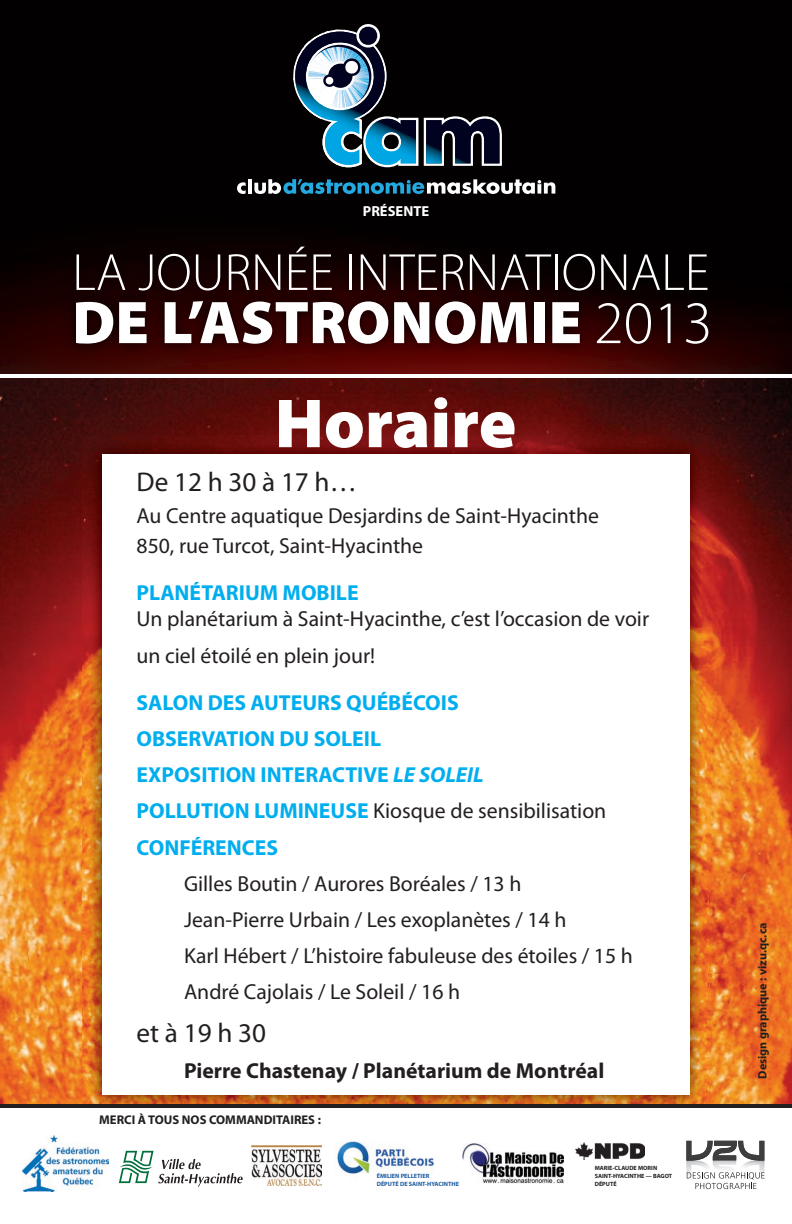
<style>
.page{position:relative;width:792px;height:1224px;background:#fff}
.page>*{position:absolute;margin:0;border:0;box-sizing:border-box;transform-origin:0 0}
.t1{font:900 70px "Myriad Pro";color:#fff}
.t2{font:900 60.7px "Myriad Pro";color:#fff}
.t3{font:300 52.6px "Myriad Pro";color:#fff}
.t4{font:27.2px "Myriad Pro";color:#231f20}
.t5{font:21.7px/36.1px "Myriad Pro";color:#231f20}
.t6{font:700 21.7px/36.1px "Myriad Pro";color:#00aeef}
.t7{font:700 21.7px "Myriad Pro";color:#231f20}
.t8{font:700 14.5px "Myriad Pro";color:#fff}
.t9{font:700 12.7px "Myriad Pro";color:#231f20}
.t10{font:700 12px "Myriad Pro";color:#231f20}
.t11{font:700 6.2px/8.2px "Myriad Pro";color:#1e5ba0}
.t12{font:700 6.1px/8.1px "Myriad Pro";color:#231f20}
.s1{font-weight:300}
.s2{font-style:italic}
.s3{font-weight:400;color:#231f20}
</style>
<div class="page">
<img style="left:0;top:0;width:792px;height:1104px">
<img style="left:82px;top:435px;width:627px;height:669px">
<div style="left:102px;top:455px;width:587px;height:640px;background:#fff"></div>
<svg style="left:237px;top:182px;width:9px;height:12px"></svg>
<hr style="left:248px;top:179px;width:4px;height:15px;background:#fff">
<svg style="left:254px;top:179px;width:301px;height:15px"></svg>
<svg style="left:424px;top:116px;width:78px;height:50px"></svg>
<svg style="left:289px;top:23px;width:129px;height:144px;background:#365161"></svg>
<img style="left:54px;top:224px;width:685px;height:150px">
<hr style="left:0;top:1104px;width:792px;height:4px;background:#231f20">
<hr style="left:0;top:374px;width:792px;height:4px;background:#fff">
<img style="left:23px;top:1135px;width:85px;height:56px">
<img style="left:251px;top:1145px;width:71px;height:40px">
<img style="left:576px;top:1142px;width:69px;height:18px">
<svg style="left:119px;top:1151px;width:124px;height:36px"></svg>
<img style="left:337px;top:1141px;width:97px;height:33px">
<img style="left:713px;top:1161px;width:24px;height:9px">
<img style="left:742px;top:1161px;width:22px;height:11px">
<img style="left:686px;top:1161px;width:27px;height:18px">
<svg style="left:686px;top:1141px;width:78px;height:20px"></svg>
<svg style="left:687px;top:1172px;width:78px;height:17px"></svg>
<img style="left:463px;top:1144px;width:100px;height:40px">
<p class="t8" style="left:363px;top:201px;width:68px">PRÉSENTE</p>
<h3 class="t3" style="left:72px;top:241px;width:639px">LA JOURNÉE INTERNATIONALE</h3>
<h2 class="t2" style="left:72px;top:282px;width:642px">DE L’ASTRONOMIE <span class="s1">2013</span></h2>
<h1 class="t1" style="left:275px;top:377px;width:243px">Horaire</h1>
<p class="t4" style="left:137px;top:465px;width:222px">De 12 h 30 à 17 h…</p>
<p class="t5" style="left:137px;top:500px;width:464px;line-height:30.4px">Au Centre aquatique Desjardins de Saint-Hyacinthe<br>850, rue Turcot, Saint-Hyacinthe</p>
<p class="t6" style="left:137px;top:574px;width:224px">PLANÉTARIUM MOBILE</p>
<p class="t5" style="left:137px;top:601px;width:514px">Un planétarium à Saint-Hyacinthe, c’est l’occasion de voir un ciel étoilé en plein jour!</p>
<p class="t6" style="left:137px;top:684px;width:471px">SALON DES AUTEURS QUÉBÉCOIS<br>OBSERVATION DU SOLEIL<br>EXPOSITION INTERACTIVE <span class="s2">LE SOLEIL<br></span>POLLUTION LUMINEUSE <span class="s3">Kiosque de sensibilisation<br></span>CONFÉRENCES</p>
<p class="t5" style="left:184px;top:865px;width:450px">Gilles Boutin / Aurores Boréales / 13 h<br>Jean-Pierre Urbain / Les exoplanètes / 14 h<br>Karl Hébert / L’histoire fabuleuse des étoiles / 15 h André Cajolais / Le Soleil / 16 h</p>
<p class="t4" style="left:137px;top:1016px;width:131px">et à 19 h 30</p>
<p class="t7" style="left:184px;top:1056px;width:422px">Pierre Chastenay / Planétarium de Montréal</p>
<p class="t9" style="left:99px;top:1111px;width:223px">MERCI À TOUS NOS COMMANDITAIRES :</p>
<p class="t11" style="left:377px;top:1171px;width:84px">ÉMILIEN PELLETIER<br>DÉPUTÉ DE SAINT-HYACINTHE</p>
<p class="t12" style="left:595px;top:1164px;width:79px">MARIE-CLAUDE MORIN<br>SAINT-HYACINTHE — BAGOT<br>DÉPUTÉ</p>
<p class="t10" style="left:755px;top:1079px;width:158px;rotate:-90deg">Design graphique : vizu.qc.ca</p>
</div>
